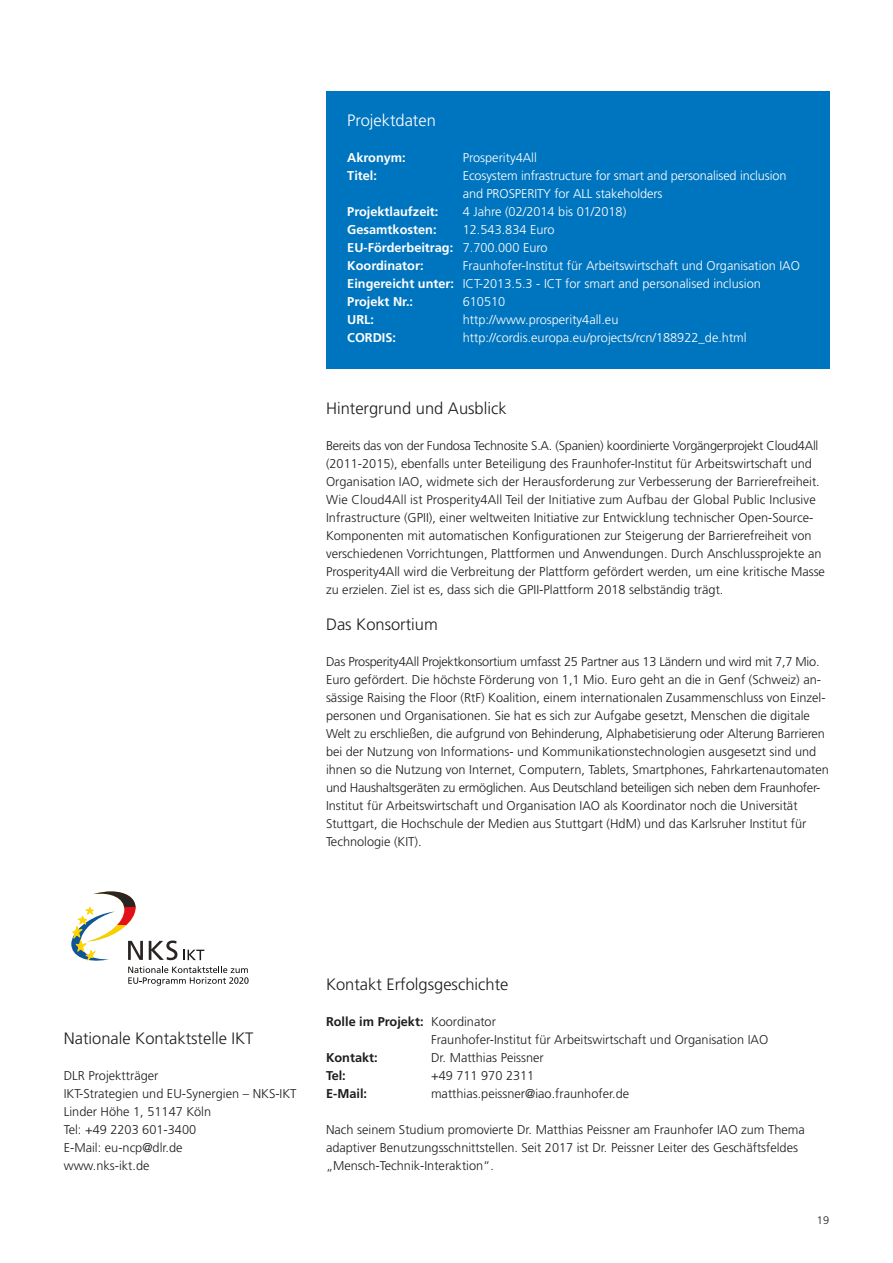
<style>
.page{position:relative;width:893px;height:1263px;background:#fff}
.page>*{position:absolute;margin:0;border:0;box-sizing:border-box;transform-origin:0 0}
.t1{font:300 16.5px "Frutiger LT Std";color:#1d1d1b}
.t2{font:300 16.5px "Frutiger LT Std";color:#fff}
.t3{font:300 12.75px/18px "Frutiger LT Std";color:#1d1d1b}
.t4{font:300 12.75px/18px "Frutiger LT Std";color:#fff}
.t5{font:700 12.75px/18px "Frutiger LT Std";color:#fff}
.t6{font:700 12.75px "Frutiger LT Std";color:#1d1d1b}
.t7{font:300 10.95px "Frutiger LT Std";color:#1d1d1b}
.s1{font-weight:300}
.s2{font-weight:700}
</style>
<div class="page">
<div style="left:326px;top:91px;width:503px;height:278px;background:#0075bf"></div>
<svg style="left:71px;top:891px;width:178px;height:95px"></svg>
<p class="t2" style="left:347px;top:111px;width:90px">Projektdaten</p>
<p class="t5" style="left:347px;top:149px;width:60px">Akronym:</p>
<p class="t4" style="left:463px;top:149px;width:76px">Prosperity4All</p>
<p class="t5" style="left:347px;top:167px;width:31px">Titel:</p>
<p class="t4" style="left:463px;top:167px;width:325px">Ecosystem infrastructure for smart and personalised inclusion and PROSPERITY for ALL stakeholders</p>
<p class="t5" style="left:347px;top:203px;width:93px">Projektlaufzeit:</p>
<p class="t4" style="left:463px;top:203px;width:165px">4 Jahre (02/2014 bis 01/2018)</p>
<p class="t5" style="left:347px;top:221px;width:91px">Gesamtkosten:</p>
<p class="t5" style="left:347px;top:221px;width:209px;text-indent:116px"><span class="s1">12.543.834 Euro<br></span>EU-Förderbeitrag: <span class="s1">7.700.000 Euro<br></span>Koordinator:</p>
<p class="t4" style="left:347px;top:257px;width:454px;text-indent:116px">Fraunhofer-Institut für Arbeitswirtschaft und Organisation IAO<br><span class="s2">Eingereicht unter:</span> ICT-2013.5.3 - ICT for smart and personalised inclusion<br><span class="s2">Projekt Nr.:</span></p>
<p class="t4" style="left:463px;top:293px;width:44px">610510</p>
<p class="t5" style="left:347px;top:311px;width:28px">URL:</p>
<p class="t4" style="left:463px;top:311px;width:157px">http://www.prosperity4all.eu</p>
<p class="t5" style="left:347px;top:329px;width:50px">CORDIS:</p>
<p class="t4" style="left:463px;top:329px;width:285px">http://cordis.europa.eu/projects/rcn/188922_de.html</p>
<p class="t1" style="left:326px;top:399px;width:182px">Hintergrund und Ausblick</p>
<p class="t3" style="left:326px;top:437px;width:500px">Bereits das von der Fundosa Technosite S.A. (Spanien) koordinierte Vorgängerprojekt Cloud4All (2011-2015), ebenfalls unter Beteiligung des Fraunhofer-Institut für Arbeitswirtschaft und Organisation IAO, widmete sich der Herausforderung zur Verbesserung der Barrierefreiheit.<br>Wie Cloud4All ist Prosperity4All Teil der Initiative zum Aufbau der Global Public Inclusive Infrastructure (GPII), einer weltweiten Initiative zur Entwicklung technischer Open-Source-Komponenten mit automatischen Konfigurationen zur Steigerung der Barrierefreiheit von verschiedenen Vorrichtungen, Plattformen und Anwendungen. Durch Anschlussprojekte an Prosperity4All wird die Verbreitung der Plattform gefördert werden, um eine kritische Masse zu erzielen. Ziel ist es, dass sich die GPII-Plattform 2018 selbständig trägt.</p>
<p class="t1" style="left:326px;top:615px;width:113px">Das Konsortium</p>
<p class="t3" style="left:326px;top:653px;width:504px">Das Prosperity4All Projektkonsortium umfasst 25 Partner aus 13 Ländern und wird mit 7,7 Mio.<br>Euro gefördert. Die höchste Förderung von 1,1 Mio. Euro geht an die in Genf (Schweiz) an&shy;sässige Raising the Floor (RtF) Koalition, einem internationalen Zusammenschluss von Einzel&shy;personen und Organisationen. Sie hat es sich zur Aufgabe gesetzt, Menschen die digitale Welt zu erschließen, die aufgrund von Behinderung, Alphabetisierung oder Alterung Barrieren bei der Nutzung von Informations- und Kommunikationstechnologien ausgesetzt sind und ihnen so die Nutzung von Internet, Computern, Tablets, Smartphones, Fahrkartenautomaten und Haushaltsgeräten zu ermöglichen. Aus Deutschland beteiligen sich neben dem Fraunhofer-Institut für Arbeitswirtschaft und Organisation IAO als Koordinator noch die Universität Stuttgart, die Hochschule der Medien aus Stuttgart (HdM) und das Karlsruher Institut für Technologie (KIT).</p>
<p class="t1" style="left:64px;top:1029px;width:191px">Nationale Kontaktstelle IKT</p>
<p class="t3" style="left:64px;top:1067px;width:234px">DLR Projektträger<br>IKT-Strategien und EU-Synergien – NKS-IKT<br>Linder Höhe 1, 51147 Köln<br>Tel: +49 2203 601-3400<br>E-Mail: eu-ncp@dlr.de<br>www.nks-ikt.de</p>
<p class="t1" style="left:326px;top:975px;width:184px">Kontakt Erfolgsgeschichte</p>
<p class="t3" style="left:431px;top:1013px;width:339px;text-indent:-105px"><span class="s2">Rolle im Projekt:</span> Koordinator<br>Fraunhofer-Institut für Arbeitswirtschaft und Organisation IAO</p>
<p class="t6" style="left:326px;top:1050px;width:53px">Kontakt:</p>
<p class="t3" style="left:431px;top:1049px;width:114px">Dr. Matthias Peissner</p>
<p class="t6" style="left:326px;top:1068px;width:21px">Tel:</p>
<p class="t3" style="left:431px;top:1067px;width:105px">+49 711 970 2311</p>
<p class="t6" style="left:326px;top:1086px;width:43px">E-Mail:</p>
<p class="t3" style="left:431px;top:1085px;width:200px">matthias.peissner@iao.fraunhofer.de</p>
<p class="t3" style="left:326px;top:1121px;width:480px">Nach seinem Studium promovierte Dr. Matthias Peissner am Fraunhofer IAO zum Thema adaptiver Benutzungsschnittstellen. Seit 2017 ist Dr. Peissner Leiter des Geschäftsfeldes „Mensch-Technik-Interaktion“.</p>
<p class="t7" style="left:817px;top:1214px;width:14px">19</p>
</div>
